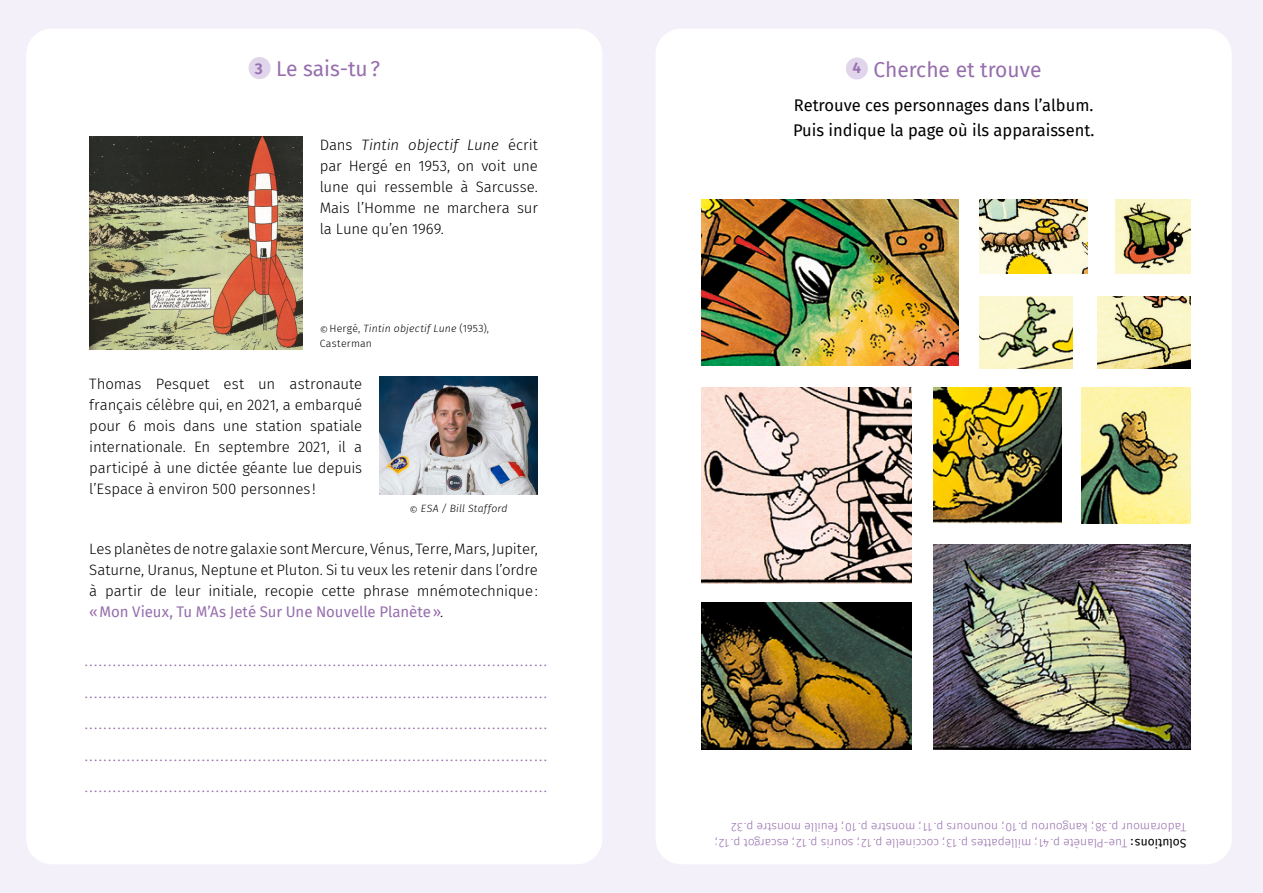
<style>
.page{position:relative;width:1263px;height:893px;background:#f4f0f9}
.page>*{position:absolute;margin:0;border:0;box-sizing:border-box;transform-origin:0 0}
.t1{font:21px "Fira Sans";color:#966ead}
.t2{font:16.5px/25.5px "Fira Sans";color:#000}
.t3{font:300 15px/21px "Fira Sans";letter-spacing:-.01em;color:#000;text-align:justify}
.t4{font:300 12px/16.5px "Fira Sans";color:#966ead}
.t5{font:500 10.5px "Fira Sans";color:#966ead}
.t6{font:300 10.5px/15px "Fira Sans";letter-spacing:.03em;color:#000}
.t7{font:italic 300 10.5px "Fira Sans";letter-spacing:.02em;color:#000}
.s1{font-weight:600;font-size:15.6px}
.s2{font-style:italic}
.s3{font-style:normal}
.s4{font-weight:400;color:#966ead}
.s5{font-weight:400;color:#000}
</style>
<div class="page">
<div style="left:656px;top:29px;width:576px;height:835px;background:#fff;border-radius:26px"></div>
<img style="left:702px;top:200px;width:257px;height:166px">
<img style="left:702px;top:388px;width:209px;height:195px">
<div style="left:26px;top:29px;width:576px;height:835px;background:#fff;border-radius:26px"></div>
<div style="left:249px;top:57px;width:22px;height:22px;background:#e0d5eb;border-radius:50%"></div>
<div style="left:846px;top:57px;width:22px;height:23px;background:#e0d5eb;border-radius:50%"></div>
<img style="left:89px;top:136px;width:214px;height:213px">
<img style="left:379px;top:377px;width:159px;height:117px">
<img style="left:702px;top:603px;width:209px;height:146px">
<img style="left:1082px;top:388px;width:108px;height:135px">
<img style="left:980px;top:296px;width:92px;height:72px">
<img style="left:1116px;top:200px;width:74px;height:73px">
<img style="left:1097px;top:296px;width:93px;height:72px">
<img style="left:933px;top:388px;width:128px;height:135px">
<img style="left:933px;top:545px;width:257px;height:204px">
<img style="left:980px;top:200px;width:108px;height:73px">
<h1 class="t1" style="left:255px;top:53px;width:127px"><span class="s1">3</span> Le sais-tu?</h1>
<h1 class="t1" style="left:853px;top:53px;width:190px"><sup>4</sup> Cherche et trouve</h1>
<p class="t2" style="left:793px;top:92px;width:303px">Retrouve ces personnages dans l’album.<br>Puis indique la page où ils apparaissent.</p>
<p class="t3" style="left:320px;top:134px;width:220px">Dans <span class="s2">Tintin objectif Lune</span> écrit par Hergé en 1953, on voit une lune qui ressemble à Sarcusse.<br>Mais l’Homme ne marchera sur la Lune qu’en 1969.</p>
<p class="t6" style="left:320px;top:321px;width:171px">©Hergé, <span class="s2">Tintin objectif Lune</span> (1953),<br>Casterman</p>
<p class="t3" style="left:89px;top:374px;width:275px">Thomas Pesquet est un astronaute français célèbre qui, en 2021, a embarqué pour 6 mois dans une station spatiale internationale. En septembre 2021, il a participé à une dictée géante lue depuis l’Espace à environ 500 personnes!</p>
<p class="t7" style="left:410px;top:500px;width:100px"><span class="s3">©</span> ESA / Bill Stafford</p>
<p class="t3" style="left:89px;top:538px;width:450px">Les planètes de notre galaxie sont Mercure, Vénus, Terre, Mars, Jupiter, Saturne, Uranus, Neptune et Pluton. Si tu veux les retenir dans l’ordre à partir de leur initiale, recopie cette phrase mnémotechnique: <span class="s4">«Mon Vieux, Tu M’As Jeté Sur Une Nouvelle Planète»</span>.</p>
<p class="t5" style="left:85px;top:654px;width:463px">...................................................................................................</p>
<p class="t5" style="left:85px;top:686px;width:463px">...................................................................................................</p>
<p class="t5" style="left:85px;top:717px;width:463px">...................................................................................................</p>
<p class="t5" style="left:85px;top:749px;width:463px">...................................................................................................</p>
<p class="t5" style="left:85px;top:780px;width:463px">...................................................................................................</p>
<p class="t4" style="left:1186px;top:852px;width:473px;rotate:-180deg"><span class="s5">Solutions:</span> Tue-Planète p. 41 ; millepattes p. 13 ; coccinelle p. 12 ; souris p. 12 ; escargot p. 12 ;<br>Tadoramour p.38 ; kangourou p. 10 ; nounours p. 11 ; monstre p. 10 ; feuille monstre p. 32</p>
</div>
